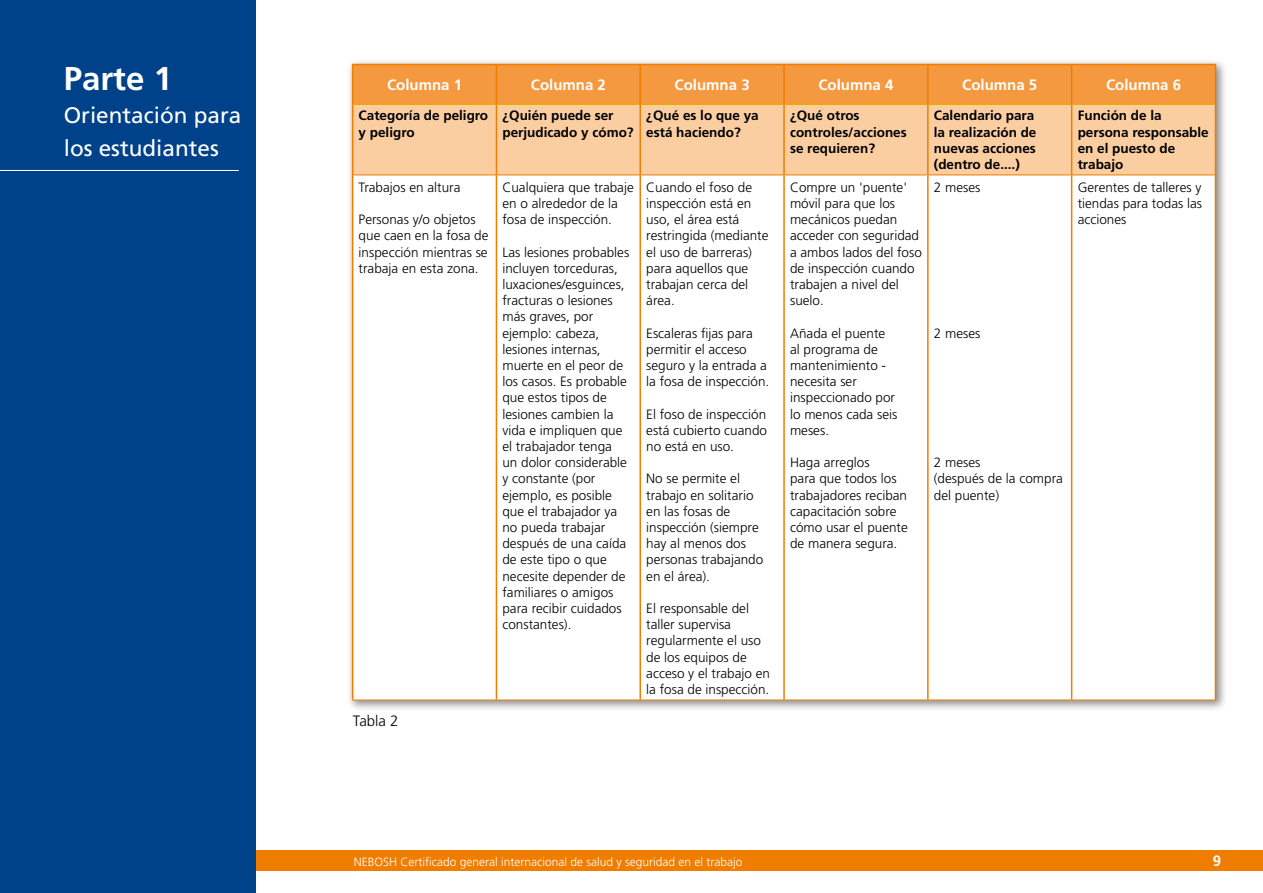
<style>
.page{position:relative;width:1263px;height:893px;background:#fff}
.page>*{position:absolute;margin:0;border:0;box-sizing:border-box;transform-origin:0 0}
.t1{font:700 33px "Frutiger LT Std";color:#fff}
.t2{font:22.5px/33px "Frutiger";color:#fff}
.t3{font:700 15px "Frutiger LT Std";color:#fff}
.t4{font:300 15px "Frutiger";color:#000}
.t5{font:300 13.5px/16.2px "Frutiger";color:#000}
.t6{font:700 13.5px/16.2px "Frutiger LT Std";color:#000}
.t7{font:300 12px "Frutiger";color:#fff}
</style>
<div class="page">
<div style="left:256px;top:850px;width:1007px;height:21px;background:#ef7d00"></div>
<div style="left:0;top:0;width:256px;height:893px;background:#004289"></div>
<div style="left:346px;top:59px;width:881px;height:652px;background:#000;opacity:.45"></div>
<div style="left:353px;top:65px;width:862px;height:38px;background:#f4993f"></div>
<div style="left:353px;top:105px;width:862px;height:70px;background:#fbcea2"></div>
<svg style="left:353px;top:176px;width:862px;height:524px"></svg>
<hr style="left:353px;top:103px;width:143px;height:2px;background:#eaaa00">
<hr style="left:497px;top:103px;width:142px;height:2px;background:#eaaa00">
<hr style="left:641px;top:103px;width:142px;height:2px;background:#eaaa00">
<hr style="left:785px;top:103px;width:142px;height:2px;background:#eaaa00">
<hr style="left:928px;top:103px;width:143px;height:2px;background:#eaaa00">
<hr style="left:1072px;top:103px;width:143px;height:2px;background:#eaaa00">
<hr style="left:352px;top:64px;width:144px;height:1px;background:#ef7d00">
<hr style="left:352px;top:65px;width:1px;height:39px;background:#ef7d00">
<hr style="left:496px;top:64px;width:144px;height:1px;background:#ef7d00">
<hr style="left:496px;top:65px;width:1px;height:39px;background:#ef7d00">
<hr style="left:640px;top:64px;width:144px;height:1px;background:#ef7d00">
<hr style="left:639px;top:65px;width:2px;height:39px;background:#ef7d00">
<hr style="left:784px;top:64px;width:144px;height:1px;background:#ef7d00">
<hr style="left:783px;top:65px;width:2px;height:39px;background:#ef7d00">
<hr style="left:928px;top:64px;width:144px;height:1px;background:#ef7d00">
<hr style="left:927px;top:65px;width:1px;height:39px;background:#ef7d00">
<hr style="left:1072px;top:64px;width:144px;height:1px;background:#ef7d00">
<hr style="left:1071px;top:65px;width:1px;height:39px;background:#ef7d00">
<hr style="left:1215px;top:65px;width:1px;height:39px;background:#ef7d00">
<hr style="left:352px;top:104px;width:1px;height:71px;background:#ef7d00">
<hr style="left:496px;top:104px;width:1px;height:71px;background:#ef7d00">
<hr style="left:639px;top:104px;width:2px;height:71px;background:#ef7d00">
<hr style="left:783px;top:104px;width:2px;height:71px;background:#ef7d00">
<hr style="left:927px;top:104px;width:1px;height:71px;background:#ef7d00">
<hr style="left:1071px;top:104px;width:1px;height:71px;background:#ef7d00">
<hr style="left:1215px;top:104px;width:1px;height:71px;background:#ef7d00">
<hr style="left:353px;top:175px;width:143px;height:1px;background:#ef7d00">
<hr style="left:496px;top:175px;width:144px;height:1px;background:#ef7d00">
<hr style="left:640px;top:175px;width:144px;height:1px;background:#ef7d00">
<hr style="left:784px;top:175px;width:144px;height:1px;background:#ef7d00">
<hr style="left:928px;top:175px;width:144px;height:1px;background:#ef7d00">
<hr style="left:1072px;top:175px;width:143px;height:1px;background:#ef7d00">
<hr style="left:352px;top:700px;width:144px;height:1px;background:#ef7d00">
<hr style="left:496px;top:700px;width:144px;height:1px;background:#ef7d00">
<hr style="left:640px;top:700px;width:144px;height:1px;background:#ef7d00">
<hr style="left:784px;top:700px;width:144px;height:1px;background:#ef7d00">
<hr style="left:928px;top:700px;width:144px;height:1px;background:#ef7d00">
<hr style="left:1072px;top:700px;width:144px;height:1px;background:#ef7d00">
<hr style="left:352px;top:175px;width:1px;height:525px;background:#ef7d00">
<hr style="left:496px;top:175px;width:1px;height:525px;background:#ef7d00">
<hr style="left:639px;top:175px;width:2px;height:525px;background:#ef7d00">
<hr style="left:783px;top:175px;width:2px;height:525px;background:#ef7d00">
<hr style="left:927px;top:175px;width:1px;height:525px;background:#ef7d00">
<hr style="left:1071px;top:175px;width:1px;height:525px;background:#ef7d00">
<hr style="left:1215px;top:175px;width:1px;height:525px;background:#ef7d00">
<hr style="left:0;top:170px;width:239px;height:1px;background:#fff">
<h1 class="t1" style="left:64px;top:59px;width:110px">Parte 1</h1>
<h2 class="t2" style="left:64px;top:99px;width:179px">Orientación para los estudiantes</h2>
<p class="t3" style="left:387px;top:76px;width:77px">Columna 1</p>
<p class="t3" style="left:531px;top:76px;width:77px">Columna 2</p>
<p class="t3" style="left:675px;top:76px;width:77px">Columna 3</p>
<p class="t3" style="left:818px;top:76px;width:77px">Columna 4</p>
<p class="t3" style="left:962px;top:76px;width:77px">Columna 5</p>
<p class="t3" style="left:1106px;top:76px;width:77px">Columna 6</p>
<p class="t6" style="left:359px;top:108px;width:131px">Categoría de peligro y peligro</p>
<p class="t6" style="left:502px;top:108px;width:133px">¿Quién puede ser perjudicado y cómo?</p>
<p class="t6" style="left:646px;top:108px;width:114px">¿Qué es lo que ya está haciendo?</p>
<p class="t6" style="left:790px;top:108px;width:118px">¿Qué otros controles/acciones se requieren?</p>
<p class="t6" style="left:934px;top:108px;width:104px">Calendario para la realización de nuevas acciones (dentro de....)</p>
<p class="t6" style="left:1078px;top:108px;width:133px">Función de la persona responsable en el puesto de trabajo</p>
<p class="t5" style="left:359px;top:179px;width:103px">Trabajos en altura</p>
<p class="t5" style="left:359px;top:211px;width:131px">Personas y/o objetos que caen en la fosa de inspección mientras se trabaja en esta zona.</p>
<p class="t5" style="left:646px;top:179px;width:124px">Cuando el foso de inspección está en uso, el área está restringida (mediante el uso de barreras) para aquellos que trabajan cerca del área.</p>
<p class="t5" style="left:646px;top:325px;width:125px">Escaleras fijas para permitir el acceso seguro y la entrada a la fosa de inspección.</p>
<p class="t5" style="left:646px;top:406px;width:122px;text-align:justify">El foso de inspección está cubierto cuando no está en uso.</p>
<p class="t5" style="left:646px;top:471px;width:119px">No se permite el trabajo en solitario en las fosas de inspección (siempre hay al menos dos personas trabajando en el área).</p>
<p class="t5" style="left:646px;top:600px;width:125px">El responsable del taller supervisa regularmente el uso de los equipos de acceso y el trabajo en la fosa de inspección.</p>
<p class="t5" style="left:502px;top:179px;width:133px">Cualquiera que trabaje en o alrededor de la fosa de inspección.</p>
<p class="t5" style="left:502px;top:244px;width:128px">Las lesiones probables incluyen torceduras, luxaciones/esguinces, fracturas o lesiones más graves, por ejemplo: cabeza, lesiones internas, muerte en el peor de los casos. Es probable que estos tipos de lesiones cambien la vida e impliquen que el trabajador tenga un dolor considerable y constante (por ejemplo, es posible que el trabajador ya no pueda trabajar después de una caída de este tipo o que necesite depender de familiares o amigos para recibir cuidados constantes).</p>
<p class="t5" style="left:1078px;top:179px;width:126px;text-align:justify">Gerentes de talleres y tiendas para todas las acciones</p>
<p class="t5" style="left:790px;top:179px;width:133px">Compre un 'puente' móvil para que los mecánicos puedan acceder con seguridad a ambos lados del foso de inspección cuando trabajen a nivel del suelo.</p>
<p class="t5" style="left:790px;top:325px;width:109px">Añada el puente al programa de mantenimiento - necesita ser inspeccionado por lo menos cada seis meses.</p>
<p class="t5" style="left:790px;top:454px;width:119px">Haga arreglos<br>para que todos los trabajadores reciban capacitación sobre cómo usar el puente de manera segura.</p>
<p class="t5" style="left:934px;top:179px;width:48px">2 meses</p>
<p class="t5" style="left:934px;top:325px;width:48px">2 meses</p>
<p class="t5" style="left:934px;top:454px;width:131px">2 meses<br>(después de la compra del puente)</p>
<p class="t4" style="left:353px;top:713px;width:47px">Tabla 2</p>
<p class="t7" style="left:354px;top:855px;width:390px">NEBOSH Certificado general internacional de salud y seguridad en el trabajo</p>
<p class="t3" style="left:1213px;top:852px;width:10px">9</p>
</div>
